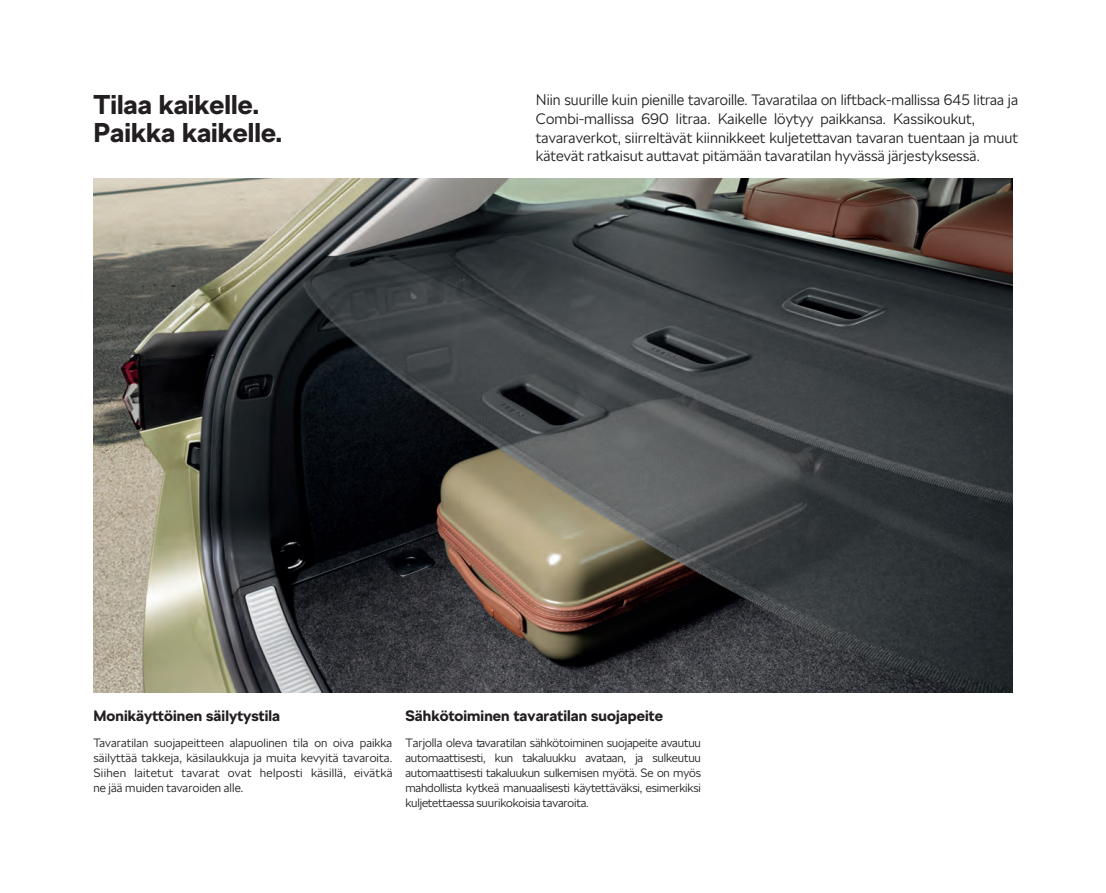
<style>
.page{position:relative;width:1106px;height:893px;background:#fff}
.page>*{position:absolute;margin:0;border:0;box-sizing:border-box;transform-origin:0 0}
.t1{font:700 27px/28.5px "SKODA Next";color:#231f20}
.t2{font:300 15px/18.8px "SKODA Next";letter-spacing:.005em;color:#231f20}
.P_Body_text_small_8_pt{font:700 15px "SKODA Next";letter-spacing:.005em;color:#231f20}
.P_Body_text_small_8_pt-2{font:300 12px/15px "SKODA Next";letter-spacing:-.005em;color:#231f20;text-align:justify}
.s1{color:#fff}
</style>
<div class="page">
<img style="left:94px;top:178px;width:918px;height:514px">
<p class="t1" style="left:94px;top:90px;width:190px">Tilaa kaikelle.<br>Paikka kaikelle.</p>
<p class="t2" style="left:536px;top:91px;width:483px">Niin suurille kuin pienille tavaroille. Tavaratilaa on liftback-mallissa 645 litraa ja Combi-mallissa<span class="s1">_</span>690<span class="s1">_</span>litraa.<span class="s1">_</span>Kaikelle<span class="s1">_</span>löytyy<span class="s1">_</span>paikkansa.<span class="s1">_</span>Kassikoukut, tavaraverkot, siirreltävät kiinnikkeet kuljetettavan tavaran tuentaan ja muut kätevät ratkaisut auttavat pitämään tavaratilan hyvässä järjestyksessä.</p>
<p class="P_Body_text_small_8_pt" style="left:93px;top:706px;width:188px">Monikäyttöinen säilytystila</p>
<p class="P_Body_text_small_8_pt-2" style="left:93px;top:735px;width:300px">Tavaratilan suojapeitteen alapuolinen tila on oiva paikka säilyttää takkeja, käsilaukkuja ja muita kevyitä tavaroita.<br>Siihen laitetut tavarat ovat helposti käsillä, eivätkä ne jää muiden tavaroiden alle.</p>
<p class="P_Body_text_small_8_pt" style="left:405px;top:706px;width:259px">Sähkötoiminen tavaratilan suojapeite</p>
<p class="P_Body_text_small_8_pt-2" style="left:405px;top:735px;width:297px">Tarjolla oleva tavaratilan sähkötoiminen suojapeite avautuu automaattisesti, kun takaluukku avataan, ja sulkeutuu automaattisesti takaluukun sulkemisen myötä. Se on myös mahdollista kytkeä manuaalisesti käytettäväksi, esimerkiksi kuljetettaessa suurikokoisia tavaroita.</p>
</div>
